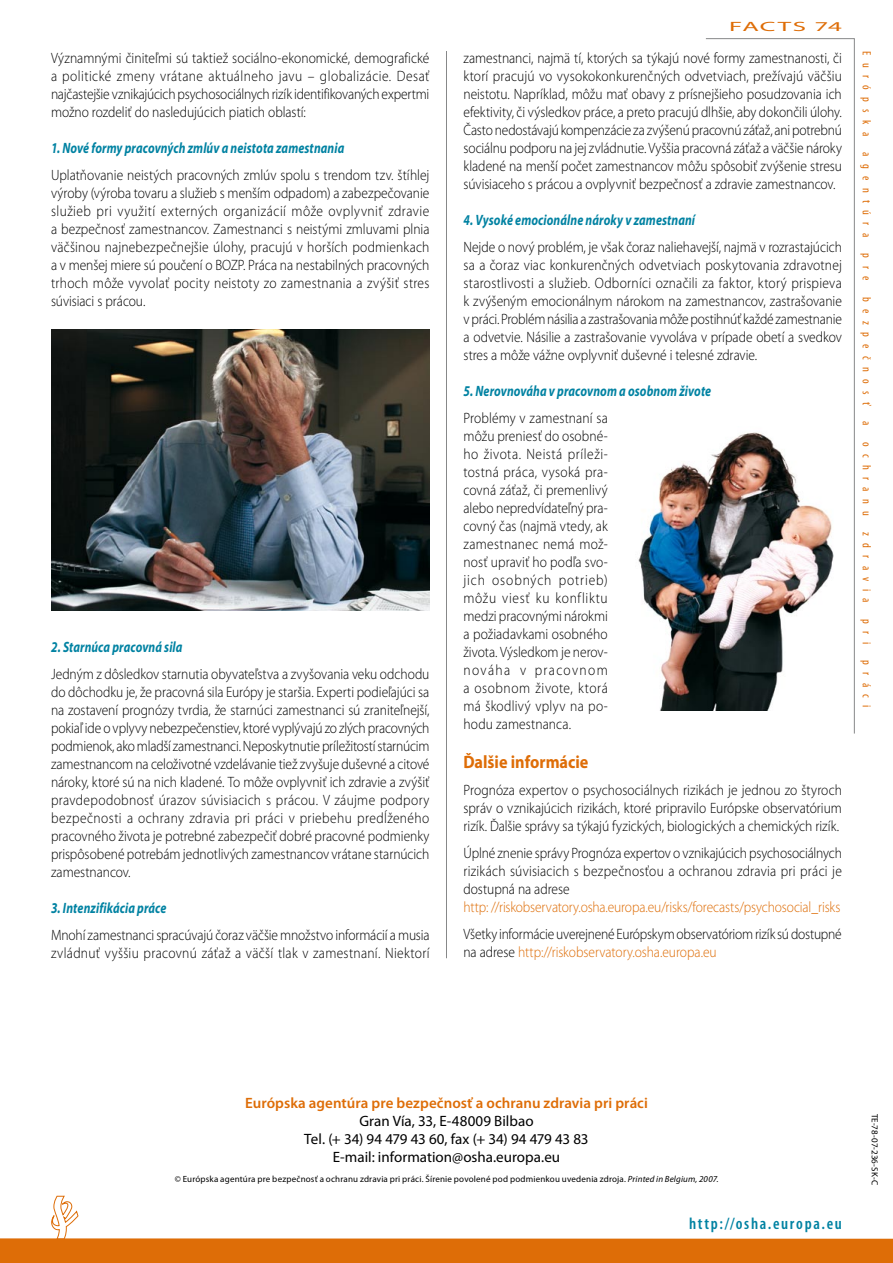
<style>
.page{position:relative;width:893px;height:1263px;background:#fff}
.page>*{position:absolute;margin:0;border:0;box-sizing:border-box;transform-origin:0 0}
.t1{font:700 18px "Myriad Pro";color:#de6d07;scale:.9 1}
.t2{font:600 condensed 16.5px "Myriad Pro";letter-spacing:.105em;color:#0082a2}
.t3{font:300 15px/18px "Myriad Pro";color:#000;text-align:justify;scale:.9 1}
.t4{font:italic 700 15px "Myriad Pro";letter-spacing:.005em;color:#0082a2;scale:.8 1}
.t5{font:15px/18px "Myriad Pro";color:#000;text-align:center}
.t6{font:300 15px "Myriad Pro";letter-spacing:-.01em;color:#de6d07;scale:.9 1}
.t7{font:600 15px "Myriad Pro";letter-spacing:.005em;color:#de6d07}
.t8{font:13.5px "Myriad Pro";letter-spacing:.03em;color:#de6d07;scale:2 1}
.t9{font:condensed 12px "Myriad Pro";letter-spacing:.615em;color:#de6d07}
.t10{font:9px "Myriad Pro";letter-spacing:.02em;color:#000}
.s1{color:#de6d07}
.s2{font-style:italic}
</style>
<div class="page">
<svg style="left:0;top:1195px;width:893px;height:68px"></svg>
<hr style="left:446px;top:51px;width:1px;height:907px;background:#878889">
<img style="left:51px;top:329px;width:378px;height:281px">
<svg style="left:705px;top:38px;width:150px;height:696px"></svg>
<img style="left:638px;top:427px;width:204px;height:283px">
<p class="t3" style="left:51px;top:50px;width:422px">Významnými činiteľmi sú taktiež sociálno-ekonomické, demografické a politické zmeny vrátane aktuálneho javu – globalizácie. Desať najčastejšie vznikajúcich psychosociálnych rizík identifikovaných expertmi možno rozdeliť do nasledujúcich piatich oblastí:</p>
<p class="t4" style="left:51px;top:140px;width:368px">1. Nové formy pracovných zmlúv a neistota zamestnania</p>
<p class="t3" style="left:51px;top:167px;width:422px">Uplatňovanie neistých pracovných zmlúv spolu s trendom tzv. štíhlej výroby (výroba tovaru a služieb s menším odpadom) a zabezpečovanie služieb pri využití externých organizácií môže ovplyvniť zdravie a bezpečnosť zamestnancov. Zamestnanci s neistými zmluvami plnia väčšinou najnebezpečnejšie úlohy, pracujú v horších podmienkach a v menšej miere sú poučení o BOZP. Práca na nestabilných pracovných trhoch môže vyvolať pocity neistoty zo zamestnania a zvýšiť stres súvisiaci s prácou.</p>
<p class="t4" style="left:51px;top:639px;width:166px">2. Starnúca pracovná sila</p>
<p class="t3" style="left:51px;top:665px;width:422px">Jedným z dôsledkov starnutia obyvateľstva a zvyšovania veku odchodu do dôchodku je, že pracovná sila Európy je staršia. Experti podieľajúci sa na zostavení prognózy tvrdia, že starnúci zamestnanci sú zraniteľnejší, pokiaľ ide o vplyvy nebezpečenstiev, ktoré vyplývajú zo zlých pracovných podmienok, ako mladší zamestnanci. Neposkytnutie príležitostí starnúcim zamestnancom na celoživotné vzdelávanie tiež zvyšuje duševné a citové nároky, ktoré sú na nich kladené. To môže ovplyvniť ich zdravie a zvýšiť pravdepodobnosť úrazov súvisiacich s prácou. V záujme podpory bezpečnosti a ochrany zdravia pri práci v priebehu predĺženého pracovného života je potrebné zabezpečiť dobré pracovné podmienky prispôsobené potrebám jednotlivých zamestnancov vrátane starnúcich zamestnancov.</p>
<p class="t4" style="left:51px;top:900px;width:146px">3. Intenzifikácia práce</p>
<p class="t3" style="left:51px;top:926px;width:422px">Mnohí zamestnanci spracúvajú čoraz väčšie množstvo informácií a musia zvládnuť vyššiu pracovnú záťaž a väčší tlak v zamestnaní. Niektorí</p>
<p class="t8" style="left:729px;top:19px;width:58px">FACTS 74</p>
<p class="t3" style="left:463px;top:50px;width:422px">zamestnanci, najmä tí, ktorých sa týkajú nové formy zamestnanosti, či ktorí pracujú vo vysokokonkurenčných odvetviach, prežívajú väčšiu neistotu. Napríklad, môžu mať obavy z prísnejšieho posudzovania ich efektivity, či výsledkov práce, a preto pracujú dlhšie, aby dokončili úlohy.<br>Často nedostávajú kompenzácie za zvýšenú pracovnú záťaž, ani potrebnú sociálnu podporu na jej zvládnutie. Vyššia pracovná záťaž a väčšie nároky kladené na menší počet zamestnancov môžu spôsobiť zvýšenie stresu súvisiaceho s prácou a ovplyvniť bezpečnosť a zdravie zamestnancov.</p>
<p class="t4" style="left:463px;top:212px;width:291px">4. Vysoké emocionálne nároky v zamestnaní</p>
<p class="t3" style="left:463px;top:239px;width:422px">Nejde o nový problém, je však čoraz naliehavejší, najmä v rozrastajúcich sa a čoraz viac konkurenčných odvetviach poskytovania zdravotnej starostlivosti a služieb. Odborníci označili za faktor, ktorý prispieva k zvýšeným emocionálnym nárokom na zamestnancov, zastrašovanie v práci. Problém násilia a zastrašovania môže postihnúť každé zamestnanie a odvetvie. Násilie a zastrašovanie vyvoláva v prípade obetí a svedkov stres a môže vážne ovplyvniť duševné i telesné zdravie.</p>
<p class="t4" style="left:463px;top:383px;width:311px">5. Nerovnováha v pracovnom a osobnom živote</p>
<p class="t3" style="left:463px;top:410px;width:162px">Problémy v zamestnaní sa môžu preniesť do osobné&shy;ho života. Neistá príleži&shy;tostná práca, vysoká pra&shy;covná záťaž, či premenlivý alebo nepredvídateľný pra&shy;covný čas (najmä vtedy, ak zamestnanec nemá mož&shy;nosť upraviť ho podľa svo&shy;jich osobných potrieb) môžu viesť ku konfliktu medzi pracovnými nárokmi a požiadavkami osobného života. Výsledkom je nerov&shy;nováha v pracovnom a osobnom živote, ktorá má škodlivý vplyv na po&shy;hodu zamestnanca.</p>
<p class="t1" style="left:463px;top:752px;width:140px">Ďalšie informácie</p>
<p class="t3" style="left:463px;top:782px;width:422px">Prognóza expertov o psychosociálnych rizikách je jednou zo štyroch správ o vznikajúcich rizikách, ktoré pripravilo Európske observatórium rizík. Ďalšie správy sa týkajú fyzických, biologických a chemických rizík.</p>
<p class="t3" style="left:463px;top:845px;width:422px">Úplné znenie správy Prognóza expertov o vznikajúcich psychosociálnych rizikách súvisiacich s bezpečnosťou a ochranou zdravia pri práci je dostupná na adrese</p>
<p class="t6" style="left:463px;top:899px;width:421px">http: //riskobservatory.osha.europa.eu/risks/forecasts/psychosocial_risks</p>
<p class="t3" style="left:463px;top:926px;width:422px">Všetky informácie uverejnené Európskym observatóriom rizík sú dostupné na adrese <span class="s1">http://riskobservatory.osha.europa.eu</span></p>
<p class="t9" style="left:873px;top:51px;width:86px;rotate:90deg">Európska</p>
<p class="t9" style="left:873px;top:152px;width:86px;rotate:90deg">agentúra</p>
<p class="t9" style="left:873px;top:253px;width:28px;rotate:90deg">pre</p>
<p class="t9" style="left:873px;top:297px;width:110px;rotate:90deg">bezpečnosť</p>
<p class="t9" style="left:873px;top:421px;width:6px;rotate:90deg">a</p>
<p class="t9" style="left:873px;top:442px;width:76px;rotate:90deg">ochranu</p>
<p class="t9" style="left:873px;top:532px;width:72px;rotate:90deg">zdravia</p>
<p class="t9" style="left:873px;top:619px;width:26px;rotate:90deg">pri</p>
<p class="t9" style="left:873px;top:660px;width:49px;rotate:90deg">práci</p>
<p class="t7" style="left:245px;top:1095px;width:404px">Európska agentúra pre bezpečnosť a ochranu zdravia pri práci</p>
<p class="t5" style="left:304px;top:1113px;width:286px">Gran Vía, 33, E-48009 Bilbao<br>Tel. (+ 34) 94 479 43 60, fax (+ 34) 94 479 43 83<br>E-mail: information@osha.europa.eu</p>
<p class="t10" style="left:175px;top:1174px;width:545px">© Európska agentúra pre bezpečnosť a ochranu zdravia pri práci. Šírenie povolené pod podmienkou uvedenia zdroja. <span class="s2">Printed in Belgium, 2007</span>.</p>
<p class="t2" style="left:689px;top:1214px;width:154px">http://osha.europa.eu</p>
<p class="t10" style="left:880px;top:1114px;width:73px;rotate:90deg">TE-78-07-236-SK-C</p>
</div>
